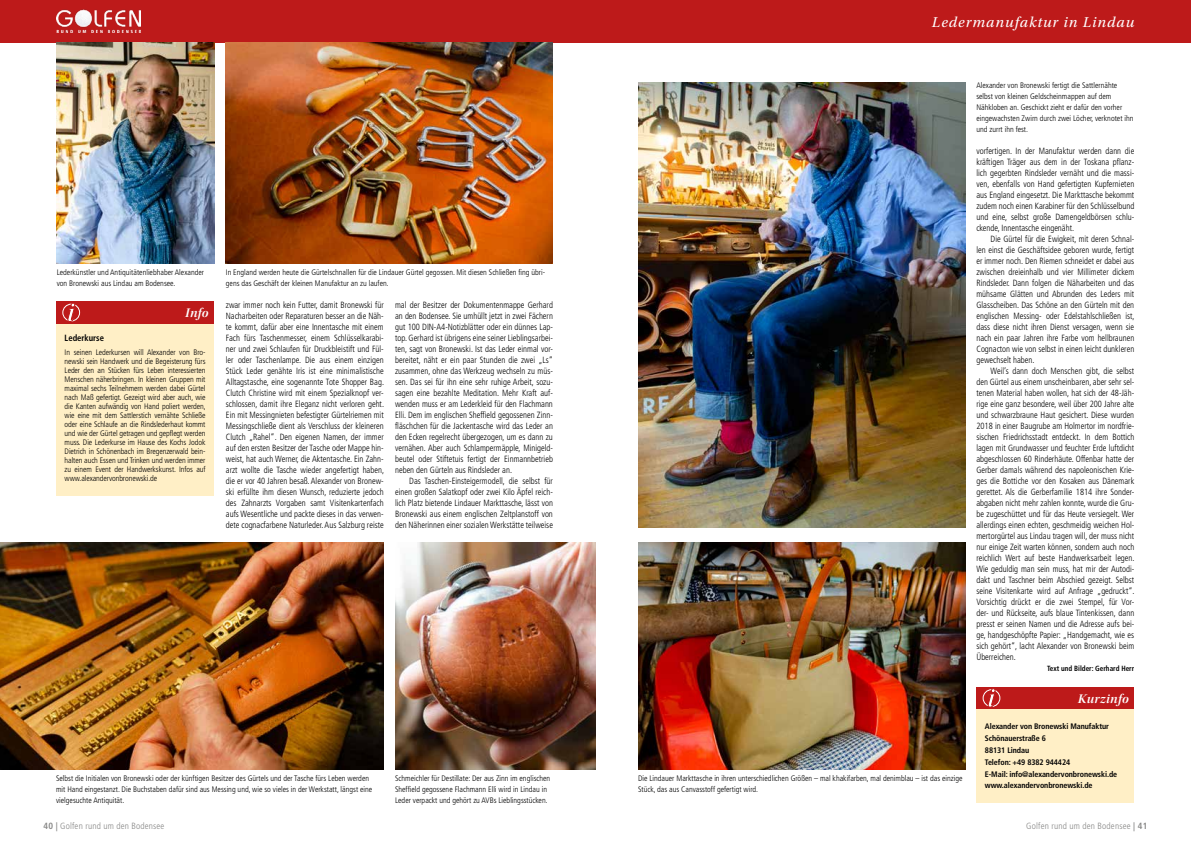
<style>
.page{position:relative;width:1191px;height:842px;background:#fff}
.page>*{position:absolute;margin:0;border:0;box-sizing:border-box;transform-origin:0 0}
.t1{font:italic 15px "Utopia Std";letter-spacing:.07em;color:#fff}
.t2{font:13px "Utopia Std Semibold Disp It";letter-spacing:.03em;color:#fff}
.t3{font:300 condensed 9px/11px "Frutiger LT Std";color:#000;text-align:justify;scale:.95 1}
.t4{font:300 condensed 9px "Frutiger LT Std";letter-spacing:.02em;color:#878786}
.t5{font:700 condensed 9px "Frutiger LT Std";color:#000;scale:.95 1}
.t6{font:300 condensed 8px/9px "Frutiger LT Std";color:#000}
.t7{font:700 condensed 8px/11.8px "Frutiger LT Std";letter-spacing:-.01em;color:#000}
.t8{font:700 condensed 7.5px "Frutiger LT Std";color:#000;scale:.95 1}
.s1{font-weight:700}
</style>
<div class="page">
<div style="left:595px;top:0;width:596px;height:43px;background:#bd1a1a"></div>
<div style="left:0;top:0;width:595px;height:43px;background:#bd1a1a"></div>
<img style="left:56px;top:10px;width:84px;height:23px">
<img style="left:56px;top:43px;width:158px;height:221px">
<img style="left:0;top:543px;width:384px;height:227px">
<img style="left:226px;top:43px;width:327px;height:221px">
<div style="left:976px;top:687px;width:158px;height:22px;background:#bd1a1a"></div>
<div style="left:976px;top:709px;width:158px;height:94px;background:#ffefc6"></div>
<div style="left:983px;top:689px;width:17px;height:18px;border:1px solid #fff;border-radius:50%"></div>
<svg style="left:988px;top:688px;width:7px;height:19px"></svg>
<img style="left:638px;top:82px;width:327px;height:446px">
<img style="left:395px;top:543px;width:200px;height:226px">
<div style="left:56px;top:302px;width:158px;height:22px;background:#bd1a1a"></div>
<div style="left:56px;top:324px;width:158px;height:171px;background:#ffefc6"></div>
<div style="left:63px;top:304px;width:17px;height:17px;border:1px solid #fff;border-radius:50%"></div>
<svg style="left:68px;top:303px;width:7px;height:19px"></svg>
<img style="left:638px;top:543px;width:327px;height:227px">
<h1 class="t1" style="left:932px;top:14px;width:204px">Ledermanufaktur in Lindau</h1>
<p class="t6" style="left:57px;top:266px;width:149px;line-height:11px">Lederkünstler und Antiquitätenliebhaber Alexander von Bronewski aus Lindau am Bodensee.</p>
<h2 class="t2" style="left:185px;top:306px;width:25px">Info</h2>
<p class="t5" style="left:65px;top:332px;width:43px">Lederkurse</p>
<p class="t6" style="left:65px;top:348px;width:143px;text-align:justify">In seinen Lederkursen will Alexander von Bro&shy;newski sein Handwerk und die Begeisterung fürs Leder den an Stücken fürs Leben interessierten Menschen näherbringen. In kleinen Gruppen mit maximal sechs Teilnehmern werden dabei Gürtel nach Maß gefertigt. Gezeigt wird aber auch, wie die Kanten aufwändig von Hand poliert werden, wie eine mit dem Sattlerstich vernähte Schließe oder eine Schlaufe an die Rindslederhaut kommt und wie der Gürtel getragen und gepflegt werden muss. Die Lederkurse im Hause des Kochs Jodok Dietrich in Schönenbach im Bregenzerwald bein&shy;halten auch Essen und Trinken und werden immer zu einem Event der Handwerkskunst. Infos auf www.alexandervonbronewski.de</p>
<p class="t6" style="left:226px;top:266px;width:321px;line-height:11px">In England werden heute die Gürtelschnallen für die Lindauer Gürtel gegossen. Mit diesen Schließen fing übri&shy;gens das Geschäft der kleinen Manufaktur an zu laufen.</p>
<p class="t3" style="left:226px;top:299px;width:168px">zwar immer noch kein Futter, damit Bronewski für Nacharbeiten oder Reparaturen besser an die Näh&shy;te kommt, dafür aber eine Innentasche mit einem Fach fürs Taschenmesser, einem Schlüsselkarabi&shy;ner und zwei Schlaufen für Druckbleistift und Fül&shy;ler oder Taschenlampe. Die aus einem einzigen Stück Leder genähte Iris ist eine minimalistische Alltagstasche, eine sogenannte Tote Shopper Bag.<br>Clutch Christine wird mit einem Spezialknopf ver&shy;schlossen, damit ihre Eleganz nicht verloren geht.<br>Ein mit Messingnieten befestigter Gürtelriemen mit Messingschließe dient als Verschluss der kleineren Clutch „Rahel“. Den eigenen Namen, der immer auf den ersten Besitzer der Tasche oder Mappe hin&shy;weist, hat auch Werner, die Aktentasche. Ein Zahn&shy;arzt wollte die Tasche wieder angefertigt haben, die er vor 40 Jahren besaß. Alexander von Bronew&shy;ski erfüllte ihm diesen Wunsch, reduzierte jedoch des Zahnarzts Vorgaben samt Visitenkartenfach aufs Wesentliche und packte dieses in das verwen&shy;dete cognacfarbene Naturleder. Aus Salzburg reiste</p>
<p class="t3" style="left:395px;top:299px;width:168px">mal der Besitzer der Dokumentenmappe Gerhard an den Bodensee. Sie umhüllt jetzt in zwei Fächern gut 100 DIN-A4-Notizblätter oder ein dünnes Lap&shy;top. Gerhard ist übrigens eine seiner Lieblingsarbei&shy;ten, sagt von Bronewski. Ist das Leder einmal vor&shy;bereitet, näht er ein paar Stunden die zwei „Ls“ zusammen, ohne das Werkzeug wechseln zu müs&shy;sen. Das sei für ihn eine sehr ruhige Arbeit, sozu&shy;sagen eine bezahlte Meditation. Mehr Kraft auf&shy;wenden muss er am Lederkleid für den Flachmann Elli. Dem im englischen Sheffield gegossenen Zinn&shy;fläschchen für die Jackentasche wird das Leder an den Ecken regelrecht übergezogen, um es dann zu vernähen. Aber auch Schlampermäpple, Minigeld&shy;beutel oder Stiftetuis fertigt der Einmannbetrieb neben den Gürteln aus Rindsleder an.</p>
<p class="t3" style="left:395px;top:475px;width:168px;text-indent:14px">Das Taschen-Einsteigermodell, die selbst für einen großen Salatkopf oder zwei Kilo Äpfel reich&shy;lich Platz bietende Lindauer Markttasche, lässt von Bronewski aus einem englischen Zeltplanstoff von den Näherinnen einer sozialen Werkstätte teilweise</p>
<p class="t6" style="left:56px;top:772px;width:318px;line-height:11px">Selbst die Initialen von Bronewski oder der künftigen Besitzer des Gürtels und der Tasche fürs Leben werden mit Hand eingestanzt. Die Buchstaben dafür sind aus Messing und, wie so vieles in der Werkstatt, längst eine vielgesuchte Antiquität.</p>
<p class="t6" style="left:395px;top:772px;width:157px;line-height:11px">Schmeichler für Destillate: Der aus Zinn im englischen<br>Sheffield gegossene Flachmann Elli wird in Lindau in<br>Leder verpackt und gehört zu AVBs Lieblingsstücken.</p>
<p class="t6" style="left:638px;top:772px;width:326px;line-height:11px">Die Lindauer Markttasche in ihren unterschiedlichen Größen – mal khakifarben, mal denimblau – ist das einzige<br>Stück, das aus Canvasstoff gefertigt wird.</p>
<p class="t6" style="left:976px;top:79px;width:159px;line-height:11px">Alexander von Bronewski fertigt die Sattlernähte selbst von kleinen Geldscheinmappen auf dem Nähkloben an. Geschickt zieht er dafür den vorher eingewachsten Zwirn durch zwei Löcher, verknotet ihn und zurrt ihn fest.</p>
<p class="t3" style="left:976px;top:145px;width:168px">vorfertigen. In der Manufaktur werden dann die kräftigen Träger aus dem in der Toskana pflanz&shy;lich gegerbten Rindsleder vernäht und die massi&shy;ven, ebenfalls von Hand gefertigten Kupfernieten aus England eingesetzt. Die Markttasche bekommt zudem noch einen Karabiner für den Schlüsselbund und eine, selbst große Damengeldbörsen schlu&shy;ckende, Innentasche eingenäht.</p>
<p class="t3" style="left:976px;top:233px;width:168px;text-indent:14px">Die Gürtel für die Ewigkeit, mit deren Schnal&shy;len einst die Geschäftsidee geboren wurde, fertigt er immer noch. Den Riemen schneidet er dabei aus zwischen dreieinhalb und vier Millimeter dickem Rindsleder. Dann folgen die Näharbeiten und das mühsame Glätten und Abrunden des Leders mit Glasscheiben. Das Schöne an den Gürteln mit den englischen Messing- oder Edelstahlschließen ist, dass diese nicht ihren Dienst versagen, wenn sie nach ein paar Jahren ihre Farbe vom hellbraunen Cognacton wie von selbst in einen leicht dunkleren gewechselt haben.</p>
<p class="t3" style="left:976px;top:365px;width:168px;text-indent:14px">Weil’s dann doch Menschen gibt, die selbst den Gürtel aus einem unscheinbaren, aber sehr sel&shy;tenen Material haben wollen, hat sich der 48-Jäh&shy;rige eine ganz besondere, weil über 200 Jahre alte und schwarzbraune Haut gesichert. Diese wurden 2018 in einer Baugrube am Holmertor im nordfrie&shy;sischen Friedrichsstadt entdeckt. In dem Bottich lagen mit Grundwasser und feuchter Erde luftdicht abgeschlossen 60 Rinderhäute. Offenbar hatte der Gerber damals während des napoleonischen Krie&shy;ges die Bottiche vor den Kosaken aus Dänemark gerettet. Als die Gerberfamilie 1814 ihre Sonder&shy;abgaben nicht mehr zahlen konnte, wurde die Gru&shy;be zugeschüttet und für das Heute versiegelt. Wer allerdings einen echten, geschmeidig weichen Hol&shy;mertorgürtel aus Lindau tragen will, der muss nicht nur einige Zeit warten können, sondern auch noch reichlich Wert auf beste Handwerksarbeit legen.<br>Wie geduldig man sein muss, hat mir der Autodi&shy;dakt und Taschner beim Abschied gezeigt. Selbst seine Visitenkarte wird auf Anfrage „gedruckt“.<br>Vorsichtig drückt er die zwei Stempel, für Vor&shy;der- und Rückseite, aufs blaue Tintenkissen, dann presst er seinen Namen und die Adresse aufs bei&shy;ge, handgeschöpfte Papier: „Handgemacht, wie es sich gehört“, lacht Alexander von Bronewski beim Überreichen.</p>
<p class="t8" style="left:1047px;top:663px;width:93px">Text und Bilder: Gerhard Herr</p>
<h2 class="t2" style="left:1077px;top:692px;width:52px">Kurzinfo</h2>
<p class="t7" style="left:985px;top:721px;width:134px">Alexander von Bronewski Manufaktur<br>Schönauerstraße 6<br>88131 Lindau<br>Telefon: +49 8382 944424<br>E-Mail: info@alexandervonbronewski.de www.alexandervonbronewski.de</p>
<p class="t4" style="left:44px;top:821px;width:122px"><span class="s1">40 |</span> Golfen rund um den Bodensee</p>
<p class="t4" style="left:1026px;top:821px;width:123px">Golfen rund um den Bodensee <span class="s1">| 41</span></p>
</div>
